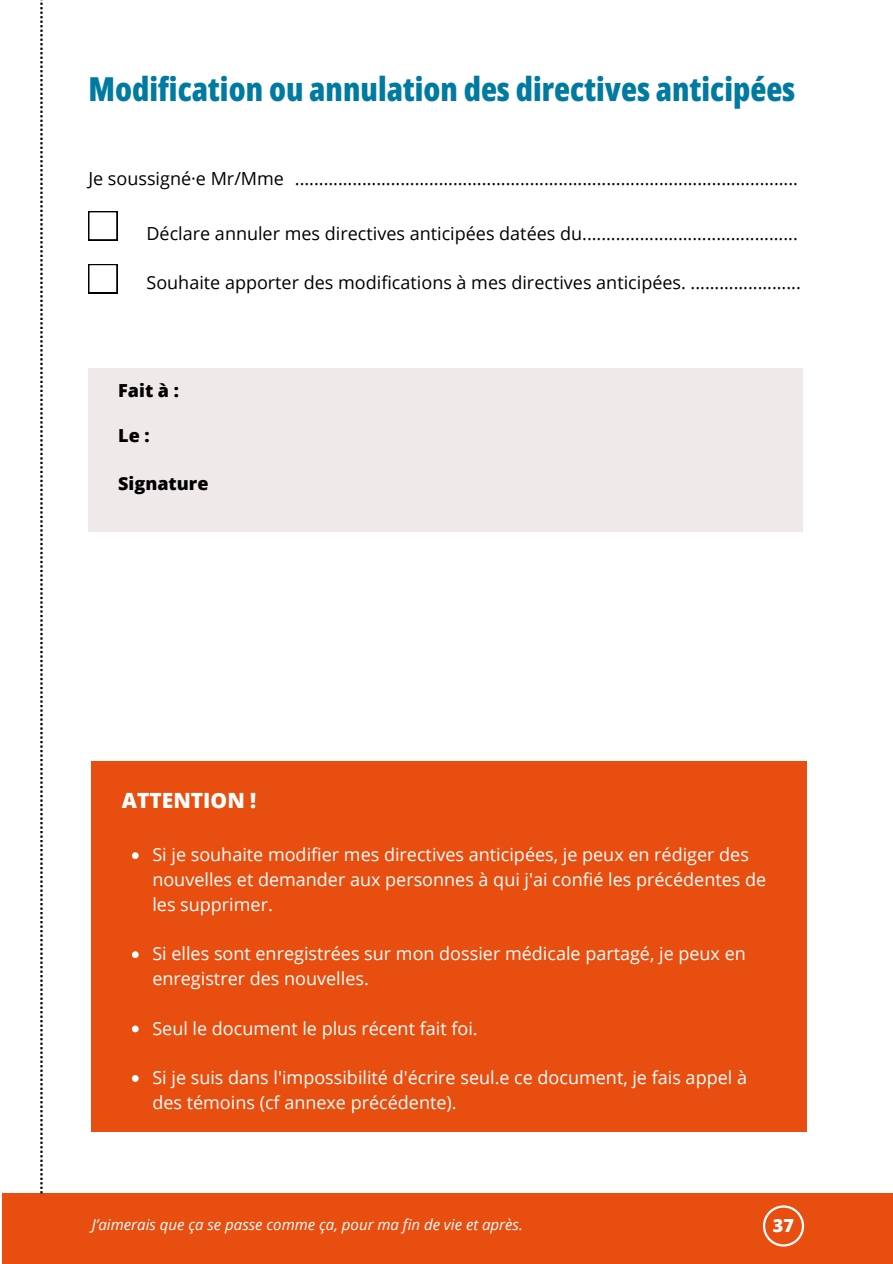
<style>
.page{position:relative;width:893px;height:1264px;background:#fff}
.page>*{position:absolute;margin:0;border:0;box-sizing:border-box;transform-origin:0 0}
.t1{font:800 33px "Open Sans Condensed";color:#007aa1}
.t2{font:800 21px "Open Sans";color:#fffffe}
.t3{font:18px/24.8px "Open Sans";color:#fffffe}
.t4{font:18px "Open Sans";color:#000}
.t5{font:800 18px "Open Sans";color:#000}
.t6{font:800 18px "Open Sans";color:#fff}
.t7{font:italic 15px "Open Sans";color:#fff}
</style>
<div class="page">
<div style="left:2px;top:1193px;width:890px;height:70px;background:#e74e10"></div>
<div style="left:92px;top:761px;width:714px;height:370px;background:#e74e10"></div>
<svg style="left:132px;top:852px;width:7px;height:7px"></svg>
<svg style="left:132px;top:951px;width:7px;height:7px"></svg>
<svg style="left:132px;top:1025px;width:7px;height:7px"></svg>
<svg style="left:132px;top:1075px;width:7px;height:6px"></svg>
<svg style="left:88px;top:211px;width:29px;height:29px"></svg>
<svg style="left:88px;top:264px;width:29px;height:29px"></svg>
<div style="left:88px;top:368px;width:714px;height:163px;background:#efe9e9"></div>
<svg style="left:762px;top:1205px;width:42px;height:41px"></svg>
<svg style="left:40px;top:0;width:3px;height:1193px"></svg>
<h1 class="t1" style="left:88px;top:66px;width:708px">Modification ou annulation des directives anticipées</h1>
<p class="t4" style="left:88px;top:166px;width:197px">Je soussigné·e Mr/Mme</p>
<p class="t4" style="left:295px;top:166px;width:504px">.........................................................................................................</p>
<p class="t4" style="left:146px;top:220px;width:652px">Déclare annuler mes directives anticipées datées du.............................................</p>
<p class="t4" style="left:146px;top:270px;width:655px">Souhaite apporter des modifications à mes directives anticipées. .......................</p>
<p class="t5" style="left:118px;top:378px;width:62px">Fait à :</p>
<p class="t5" style="left:118px;top:422px;width:33px">Le :</p>
<p class="t5" style="left:118px;top:471px;width:92px">Signature</p>
<p class="t2" style="left:122px;top:785px;width:136px">ATTENTION !</p>
<p class="t3" style="left:152px;top:841px;width:615px">Si je souhaite modifier mes directives anticipées, je peux en rédiger des nouvelles et demander aux personnes à qui j'ai confié les précédentes de les supprimer.</p>
<p class="t3" style="left:152px;top:940px;width:595px">Si elles sont enregistrées sur mon dossier médicale partagé, je peux en enregistrer des nouvelles.</p>
<p class="t3" style="left:152px;top:1015px;width:327px">Seul le document le plus récent fait foi.</p>
<p class="t3" style="left:152px;top:1064px;width:596px">Si je suis dans l'impossibilité d'écrire seul.e ce document, je fais appel à des témoins (cf annexe précédente).</p>
<p class="t7" style="left:92px;top:1213px;width:432px">J’aimerais que ça se passe comme ça, pour ma fin de vie et après.</p>
<p class="t6" style="left:772px;top:1212px;width:23px">37</p>
</div>
